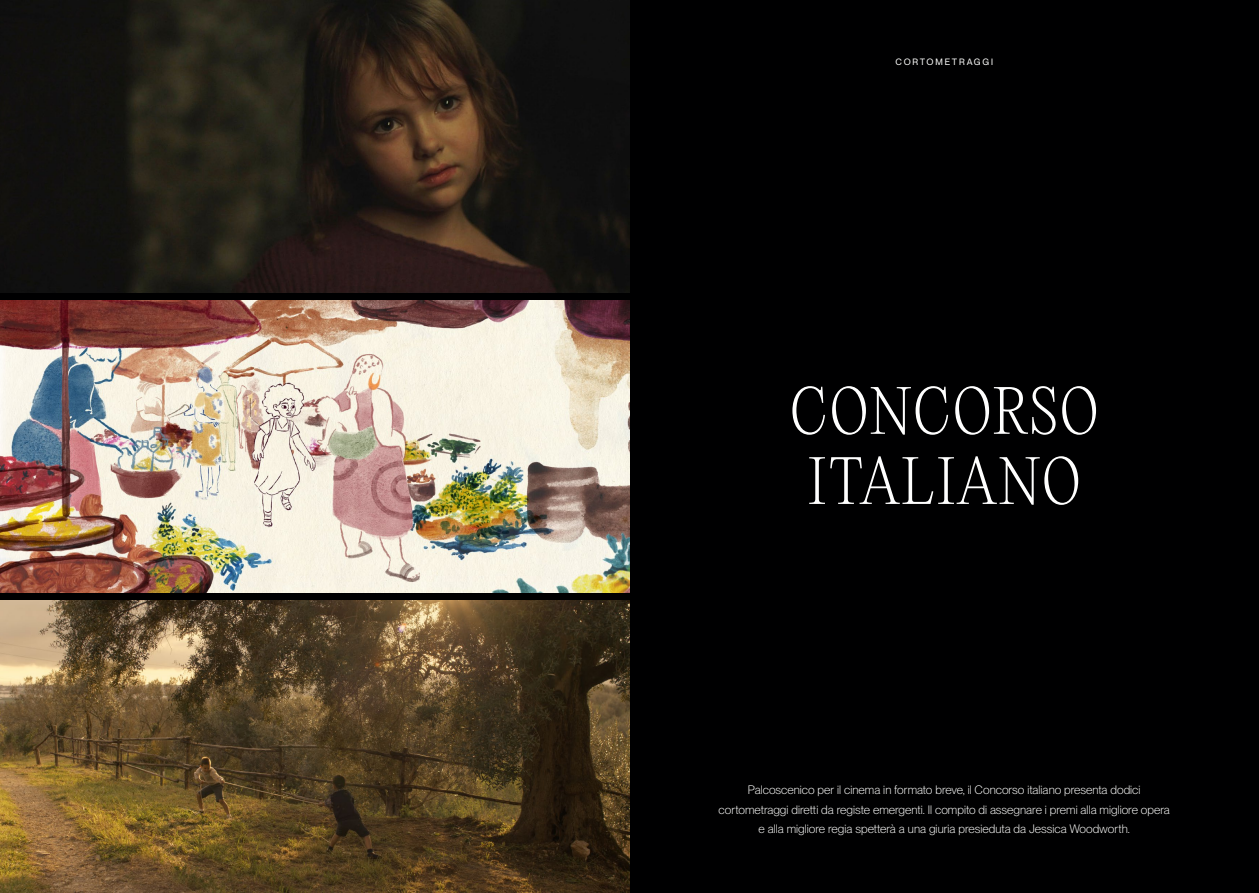
<style>
.page{position:relative;width:1259px;height:893px;background:#000001}
.page>*{position:absolute;margin:0;border:0;box-sizing:border-box;transform-origin:0 0}
.t1{font:200 58.5px/70.1px "PP Editorial New";letter-spacing:.04em;color:#fff;text-align:center}
.t2{font:300 12px/19.5px "PP Neue Montreal";color:#fff;text-align:center}
.t3{font:9px "PP Neue Montreal";letter-spacing:.195em;color:#fff}
</style>
<div class="page">
<img style="left:0;top:601px;width:630px;height:292px">
<img style="left:0;top:300px;width:630px;height:293px">
<img style="left:0;top:0;width:630px;height:292px">
<p class="t3" style="left:895px;top:57px;width:99px">CORTOMETRAGGI</p>
<h1 class="t1" style="left:790px;top:376px;width:309px">CONCORSO<br>ITALIANO</h1>
<p class="t2" style="left:718px;top:780px;width:453px">Palcoscenico per il cinema in formato breve, il Concorso italiano presenta dodici cortometraggi diretti da registe emergenti. Il compito di assegnare i premi alla migliore opera e alla migliore regia spetterà a una giuria presieduta da Jessica Woodworth.</p>
</div>
